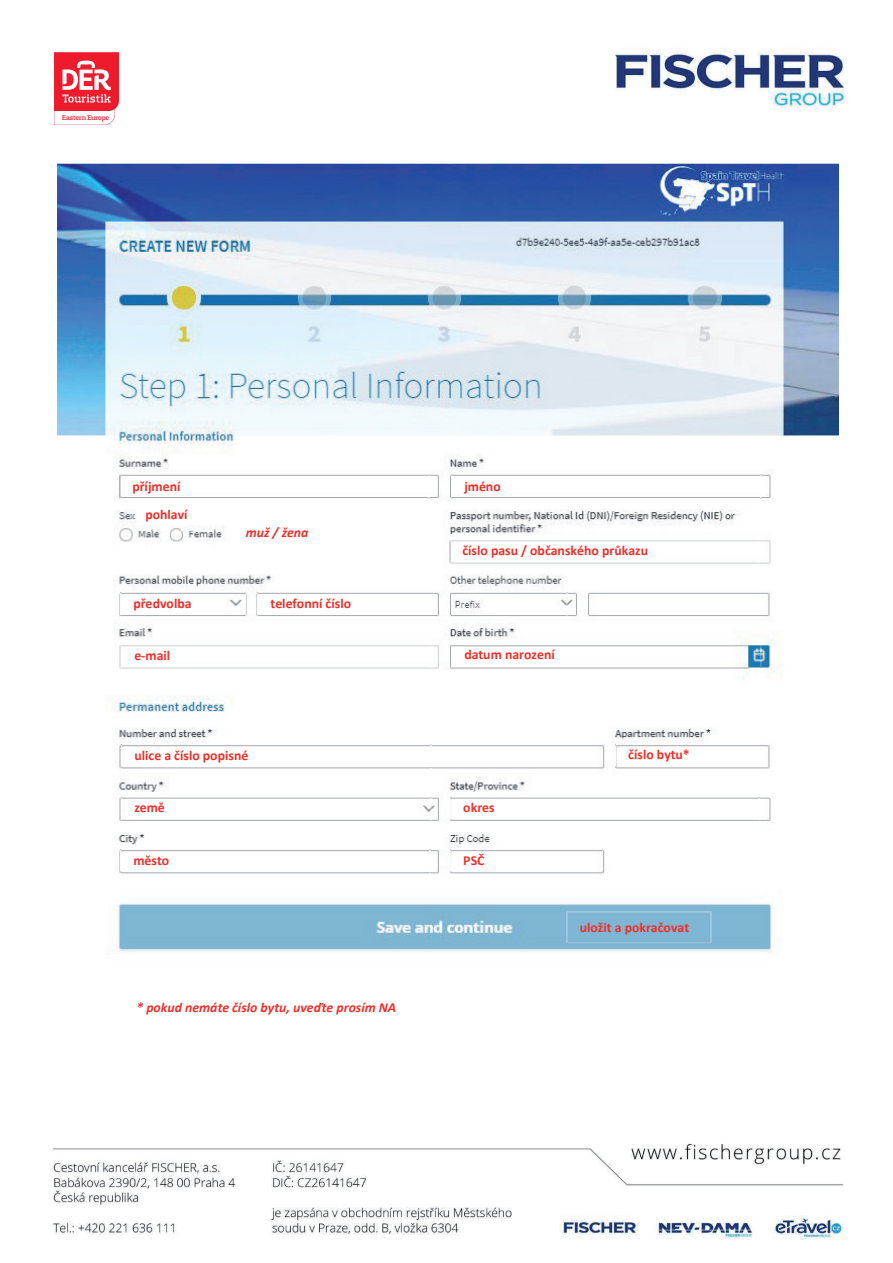
<style>
.page{position:relative;width:893px;height:1263px;background:#fff}
.page>*{position:absolute;margin:0;border:0;box-sizing:border-box;transform-origin:0 0}
.t1{font:700 13.8px "Calibri";color:#ee2e29}
.t2{font:italic 700 13.8px "Calibri";color:#ee2e29}
.t3{font:600 7.05px "Prelo Slab";letter-spacing:-.02em;color:#ed1d2e}
</style>
<div class="page">
<img style="left:615px;top:48px;width:229px;height:63px">
<img style="left:52px;top:1143px;width:791px;height:96px">
<svg style="left:54px;top:52px;width:65px;height:73px"></svg>
<img style="left:57px;top:164px;width:782px;height:789px">
<img style="left:449px;top:535px;width:310px;height:31px">
<img style="left:451px;top:470px;width:310px;height:32px">
<img style="left:119px;top:470px;width:310px;height:32px">
<img style="left:132px;top:499px;width:310px;height:32px">
<img style="left:132px;top:499px;width:297px;height:3px">
<img style="left:232px;top:517px;width:208px;height:32px">
<img style="left:257px;top:588px;width:310px;height:31px">
<img style="left:120px;top:588px;width:126px;height:31px">
<img style="left:121px;top:640px;width:310px;height:32px">
<img style="left:451px;top:639px;width:310px;height:32px">
<img style="left:121px;top:739px;width:310px;height:32px">
<img style="left:615px;top:738px;width:224px;height:32px">
<img style="left:121px;top:792px;width:310px;height:32px">
<img style="left:450px;top:792px;width:310px;height:32px">
<img style="left:120px;top:845px;width:310px;height:31px">
<img style="left:450px;top:845px;width:153px;height:31px">
<img style="left:566px;top:911px;width:145px;height:32px">
<p class="t3" style="left:62px;top:114px;width:48px">Eastern Europe</p>
<p class="t1" style="left:132px;top:476px;width:50px">příjmení</p>
<p class="t1" style="left:464px;top:476px;width:38px">jméno</p>
<p class="t1" style="left:145px;top:505px;width:44px">pohlaví</p>
<p class="t2" style="left:246px;top:523px;width:64px">muž / žena</p>
<p class="t1" style="left:133px;top:593px;width:60px">předvolba</p>
<p class="t1" style="left:271px;top:593px;width:82px">telefonní číslo</p>
<p class="t1" style="left:462px;top:541px;width:187px">číslo pasu / občanského průkazu</p>
<p class="t1" style="left:134px;top:646px;width:37px">e-mail</p>
<p class="t1" style="left:464px;top:645px;width:92px">datum narození</p>
<p class="t1" style="left:134px;top:745px;width:115px">ulice a číslo popisné</p>
<p class="t1" style="left:628px;top:744px;width:63px">číslo bytu*</p>
<p class="t1" style="left:134px;top:798px;width:32px">země</p>
<p class="t1" style="left:463px;top:798px;width:33px">okres</p>
<p class="t1" style="left:133px;top:851px;width:37px">město</p>
<p class="t1" style="left:463px;top:851px;width:23px">PSČ</p>
<p class="t2" style="left:136px;top:998px;width:261px">* pokud nemáte číslo bytu, uveďte prosím NA</p>
<p class="t1" style="left:580px;top:917px;width:111px">uložit a pokračovat</p>
</div>
